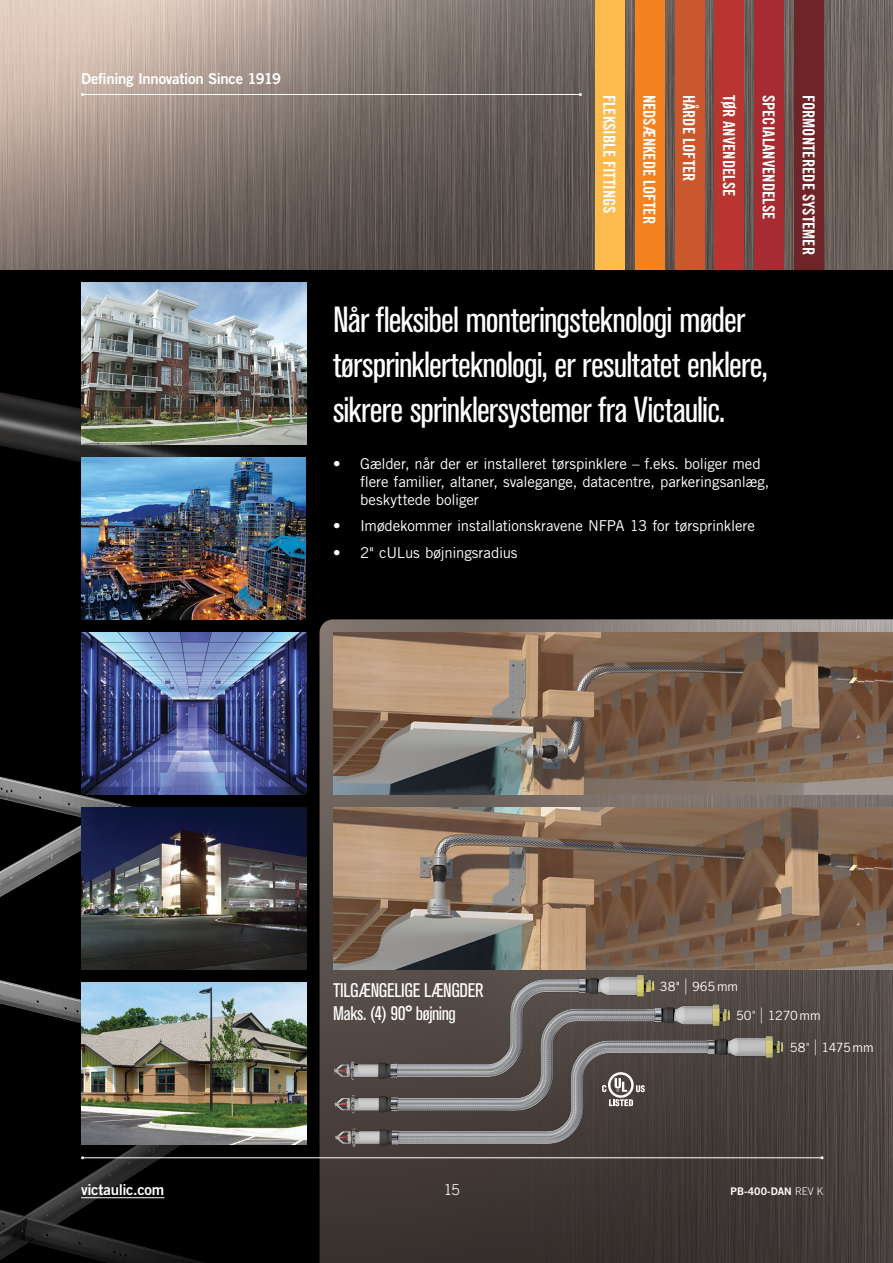
<style>
.page{position:relative;width:893px;height:1263px;background:#fff}
.page>*{position:absolute;margin:0;border:0;box-sizing:border-box;transform-origin:0 0}
.t1{font:condensed 36px/45px "Akzidenz Grotesk BE";letter-spacing:-.025em;color:#fff}
.t2{font:condensed 19.5px/22.5px "Akzidenz Grotesk BE";letter-spacing:-.015em;color:#fff}
.t3{font:16.5px "Trade Gothic Bold Cond Twenty";color:#fff}
.t4{font:15px/18px "Trade Gothic LT Std";letter-spacing:-.01em;color:#fff}
.t5{font:15px "Trade Gothic LT Std Bd 2";letter-spacing:-.02em;color:#fff}
.t6{font:300 15px "Trade Gothic LT Std";color:#fff}
.t7{font:12.75px "Trade Gothic LT Std";letter-spacing:-.005em;color:#fff}
.t8{font:10.5px "Trade Gothic LT Std Bd 2";letter-spacing:.005em;color:#fff}
.s1{font-family:"Helvetica Neue LT Std";font-weight:100;font-size:15.9px}
.s2{font-weight:300}
.s3{font-family:"Trade Gothic LT Std";font-weight:300}
</style>
<div class="page">
<div style="left:545px;top:269px;width:348px;height:350px;background:#000"></div>
<img style="left:0;top:269px;width:545px;height:714px">
<svg style="left:0;top:983px;width:320px;height:280px;background:#0c0c0b"></svg>
<img style="left:0;top:0;width:893px;height:269px">
<img style="left:320px;top:619px;width:573px;height:644px">
<img style="left:81px;top:283px;width:225px;height:161px">
<img style="left:81px;top:808px;width:225px;height:161px">
<img style="left:81px;top:633px;width:225px;height:161px">
<img style="left:81px;top:983px;width:225px;height:161px">
<img style="left:81px;top:458px;width:225px;height:161px">
<img style="left:333px;top:633px;width:560px;height:161px">
<img style="left:333px;top:808px;width:560px;height:161px">
<img style="left:329px;top:933px;width:462px;height:258px">
<hr style="left:82px;top:1157px;width:740px;height:1px;background:#fff">
<hr style="left:81px;top:1197px;width:83px;height:1px;background:#fff">
<hr style="left:82px;top:94px;width:498px;height:1px;background:#fff">
<div style="left:755px;top:0;width:29px;height:269px;background:#a72c31"></div>
<div style="left:794px;top:0;width:30px;height:269px;background:#6f2528"></div>
<div style="left:715px;top:0;width:29px;height:269px;background:#b8362f"></div>
<div style="left:675px;top:0;width:29px;height:269px;background:#cb572c"></div>
<div style="left:635px;top:0;width:29px;height:269px;background:#f58220"></div>
<div style="left:595px;top:0;width:29px;height:269px;background:#fdba4d"></div>
<p class="t5" style="left:81px;top:70px;width:202px">Defining Innovation Since 1919</p>
<p class="t3" style="left:619px;top:95px;width:121px;rotate:90deg">FLEKSIBLE FITTINGS</p>
<p class="t3" style="left:659px;top:95px;width:131px;rotate:90deg">NEDSÆNKEDE LOFTER</p>
<p class="t3" style="left:699px;top:95px;width:89px;rotate:90deg">HÅRDE LOFTER</p>
<p class="t3" style="left:739px;top:95px;width:103px;rotate:90deg">TØR ANVENDELSE</p>
<p class="t3" style="left:779px;top:95px;width:126px;rotate:90deg">SPECIALANVENDELSE</p>
<p class="t3" style="left:819px;top:95px;width:162px;rotate:90deg">FORMONTEREDE SYSTEMER</p>
<h1 class="t1" style="left:333px;top:298px;width:436px">Når fleksibel monteringsteknologi møder tørsprinklerteknologi, er resultatet enklere, sikrere sprinklersystemer fra Victaulic.</h1>
<p class="t4" style="left:360px;top:454px;width:411px;text-indent:-27px">• Gælder, når der er installeret tørspinklere – f.eks. boliger med flere familier, altaner, svalegange, datacentre, parkeringsanlæg, beskyttede boliger</p>
<p class="t4" style="left:333px;top:517px;width:423px">• Imødekommer installationskravene NFPA 13 for tørsprinklere</p>
<p class="t4" style="left:333px;top:543px;width:186px">• 2" cULus bøjningsradius</p>
<h2 class="t2" style="left:333px;top:980px;width:152px">TILGÆNGELIGE LÆNGDER<br>Maks. (4) 90° bøjning</h2>
<p class="t7" style="left:660px;top:978px;width:80px">38" <span class="s1">|</span> 965mm</p>
<p class="t7" style="left:736px;top:1008px;width:86px">50<span class="s2">"</span> <span class="s1">|</span> 1270mm</p>
<p class="t7" style="left:790px;top:1039px;width:85px">58<span class="s2">"</span> <span class="s1">|</span> 1475mm</p>
<p class="t5" style="left:81px;top:1181px;width:85px">victaulic.com</p>
<p class="t6" style="left:444px;top:1181px;width:18px">15</p>
<p class="t8" style="left:731px;top:1185px;width:94px">PB-400-DAN <span class="s3">REV K</span></p>
</div>
